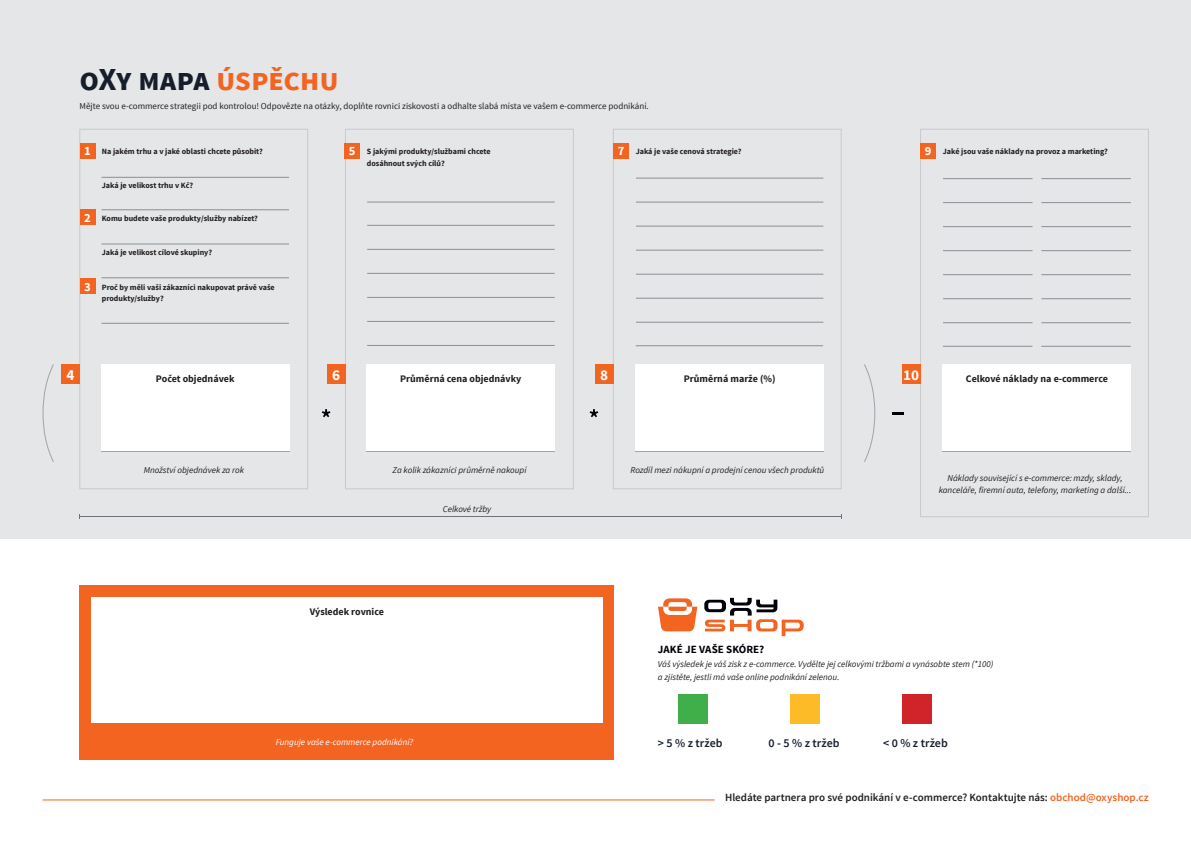
<style>
.page{position:relative;width:1191px;height:842px;background:#fff}
.page>*{position:absolute;margin:0;border:0;box-sizing:border-box;transform-origin:0 0}
.t1{font:700 32px "Source Sans Pro";color:#161e2c}
.t2{font:700 15.1px "Source Sans Pro";color:#fff}
.t3{font:700 12.6px "Source Sans Pro";color:#fff}
.t4{font:600 12px "Source Sans Pro";color:#161e2c}
.t5{font:600 11px "Source Sans Pro";color:#231f20}
.t6{font:700 11px "Source Sans Pro";letter-spacing:.005em;color:#000008}
.t7{font:700 10px "Source Sans Pro";color:#231f20}
.t8{font:italic 9px/13px "Source Sans Pro";color:#231f20}
.t9{font:9px "Source Sans Pro";color:#231f20}
.t10{font:italic 9px "Source Sans Pro";color:#fff}
.t11{font:700 8px/11px "Source Sans Pro";color:#231f20}
.s1{color:#f36421}
</style>
<div class="page">
<div style="left:0;top:0;width:1191px;height:539px;background:#e5e6e8"></div>
<div style="left:80px;top:129px;width:228px;height:360px;border:1px solid #cac9cb"></div>
<div style="left:345px;top:129px;width:228px;height:360px;border:1px solid #cac9cb"></div>
<div style="left:613px;top:129px;width:228px;height:360px;border:1px solid #cac9cb"></div>
<div style="left:101px;top:365px;width:188px;height:86px;background:#fff"></div>
<div style="left:367px;top:365px;width:188px;height:86px;background:#fff"></div>
<div style="left:635px;top:365px;width:188px;height:86px;background:#fff"></div>
<svg style="left:658px;top:598px;width:39px;height:33px"></svg>
<svg style="left:704px;top:598px;width:100px;height:38px"></svg>
<svg style="left:322px;top:409px;width:8px;height:8px"></svg>
<svg style="left:589px;top:409px;width:9px;height:8px"></svg>
<svg style="left:42px;top:364px;width:12px;height:98px"></svg>
<svg style="left:864px;top:364px;width:11px;height:98px"></svg>
<hr style="left:101px;top:451px;width:188px;height:1px;background:#9da5ab">
<hr style="left:367px;top:451px;width:188px;height:1px;background:#9da5ab">
<hr style="left:635px;top:451px;width:188px;height:1px;background:#9da5ab">
<hr style="left:79px;top:516px;width:762px;height:1px;background:#70717c">
<div style="left:80px;top:143px;width:15px;height:16px;background:#f36421"></div>
<div style="left:80px;top:278px;width:15px;height:16px;background:#f36421"></div>
<div style="left:344px;top:143px;width:16px;height:16px;background:#f36421"></div>
<div style="left:61px;top:364px;width:19px;height:19px;background:#f36421"></div>
<div style="left:327px;top:365px;width:18px;height:19px;background:#f36421"></div>
<div style="left:595px;top:365px;width:18px;height:19px;background:#f36421"></div>
<div style="left:80px;top:210px;width:15px;height:15px;background:#f36421"></div>
<hr style="left:43px;top:799px;width:671px;height:1px;background:#f36421">
<div style="left:902px;top:695px;width:29px;height:29px;background:#d1232a"></div>
<div style="left:790px;top:695px;width:29px;height:29px;background:#fdbb28"></div>
<div style="left:678px;top:695px;width:29px;height:29px;background:#40ae49"></div>
<div style="left:613px;top:143px;width:16px;height:16px;background:#f36421"></div>
<div style="left:920px;top:129px;width:228px;height:388px;border:1px solid #cac9cb"></div>
<div style="left:943px;top:365px;width:187px;height:86px;background:#fff"></div>
<hr style="left:943px;top:451px;width:187px;height:1px;background:#9da5ab">
<div style="left:902px;top:365px;width:18px;height:19px;background:#f36421"></div>
<div style="left:920px;top:143px;width:16px;height:16px;background:#f36421"></div>
<div style="left:80px;top:585px;width:534px;height:175px;background:#f36421"></div>
<div style="left:91px;top:598px;width:511px;height:125px;background:#fff"></div>
<svg style="left:892px;top:412px;width:11px;height:3px"></svg>
<hr style="left:101px;top:177px;width:188px;height:1px;background:#8c8e97">
<hr style="left:367px;top:249px;width:187px;height:1px;background:#8c8e97">
<hr style="left:367px;top:297px;width:187px;height:1px;background:#8c8e97">
<hr style="left:367px;top:225px;width:187px;height:1px;background:#8c8e97">
<hr style="left:367px;top:273px;width:187px;height:1px;background:#8c8e97">
<hr style="left:367px;top:321px;width:187px;height:1px;background:#8c8e97">
<hr style="left:367px;top:345px;width:187px;height:1px;background:#8c8e97">
<hr style="left:101px;top:210px;width:188px;height:1px;background:#8c8e97">
<hr style="left:101px;top:244px;width:188px;height:1px;background:#8c8e97">
<hr style="left:101px;top:278px;width:188px;height:1px;background:#8c8e97">
<hr style="left:367px;top:202px;width:187px;height:1px;background:#8c8e97">
<hr style="left:101px;top:323px;width:188px;height:1px;background:#8c8e97">
<hr style="left:636px;top:226px;width:187px;height:1px;background:#8c8e97">
<hr style="left:636px;top:274px;width:187px;height:1px;background:#8c8e97">
<hr style="left:636px;top:202px;width:187px;height:1px;background:#8c8e97">
<hr style="left:636px;top:250px;width:187px;height:1px;background:#8c8e97">
<hr style="left:636px;top:298px;width:187px;height:1px;background:#8c8e97">
<hr style="left:636px;top:322px;width:187px;height:1px;background:#8c8e97">
<hr style="left:636px;top:178px;width:187px;height:1px;background:#8c8e97">
<hr style="left:635px;top:345px;width:188px;height:1px;background:#8c8e97">
<hr style="left:943px;top:226px;width:89px;height:1px;background:#8c8e97">
<hr style="left:943px;top:274px;width:89px;height:1px;background:#8c8e97">
<hr style="left:943px;top:202px;width:89px;height:1px;background:#8c8e97">
<hr style="left:943px;top:250px;width:89px;height:1px;background:#8c8e97">
<hr style="left:943px;top:298px;width:89px;height:1px;background:#8c8e97">
<hr style="left:943px;top:322px;width:89px;height:1px;background:#8c8e97">
<hr style="left:943px;top:178px;width:89px;height:1px;background:#8c8e97">
<hr style="left:943px;top:346px;width:89px;height:1px;background:#8c8e97">
<hr style="left:1041px;top:226px;width:89px;height:1px;background:#8c8e97">
<hr style="left:1041px;top:274px;width:89px;height:1px;background:#8c8e97">
<hr style="left:1041px;top:202px;width:89px;height:1px;background:#8c8e97">
<hr style="left:1041px;top:250px;width:89px;height:1px;background:#8c8e97">
<hr style="left:1041px;top:298px;width:89px;height:1px;background:#8c8e97">
<hr style="left:1041px;top:322px;width:89px;height:1px;background:#8c8e97">
<hr style="left:1041px;top:178px;width:89px;height:1px;background:#8c8e97">
<hr style="left:1041px;top:346px;width:89px;height:1px;background:#8c8e97">
<p class="t1" style="left:80px;top:59px;width:261px">oXy mapa <span class="s1">úspěchu</span></p>
<p class="t9" style="left:80px;top:101px;width:571px">Mějte svou e-commerce strategii pod kontrolou! Odpovězte na otázky, doplňte rovnici ziskovosti a odhalte slabá místa ve vašem e-commerce podnikání.</p>
<p class="t3" style="left:84px;top:143px;width:8px">1</p>
<p class="t3" style="left:349px;top:143px;width:8px">5</p>
<p class="t3" style="left:617px;top:143px;width:8px">7</p>
<p class="t3" style="left:925px;top:143px;width:8px">9</p>
<p class="t11" style="left:102px;top:147px;width:162px">Na jakém trhu a v jaké oblasti chcete působit?</p>
<p class="t11" style="left:367px;top:146px;width:125px;line-height:12px">S jakými produkty/službami chcete dosáhnout svých cílů?</p>
<p class="t11" style="left:635px;top:147px;width:107px">Jaká je vaše cenová strategie?</p>
<p class="t3" style="left:84px;top:210px;width:8px">2</p>
<p class="t3" style="left:84px;top:278px;width:8px">3</p>
<p class="t11" style="left:102px;top:180px;width:93px">Jaká je velikost trhu v Kč?</p>
<p class="t11" style="left:102px;top:213px;width:157px">Komu budete vaše produkty/služby nabízet?</p>
<p class="t11" style="left:102px;top:247px;width:112px">Jaká je velikost cílové skupiny?</p>
<p class="t11" style="left:102px;top:282px;width:174px">Proč by měli vaši zákazníci nakupovat právě vaše produkty/služby?</p>
<p class="t11" style="left:943px;top:147px;width:166px">Jaké jsou vaše náklady na provoz a marketing?</p>
<p class="t2" style="left:67px;top:365px;width:9px">4</p>
<p class="t2" style="left:332px;top:365px;width:9px">6</p>
<p class="t2" style="left:600px;top:365px;width:9px">8</p>
<p class="t7" style="left:156px;top:372px;width:80px">Počet objednávek</p>
<p class="t7" style="left:400px;top:372px;width:123px">Průměrná cena objednávky</p>
<p class="t7" style="left:684px;top:372px;width:93px">Průměrná marže (%)</p>
<p class="t2" style="left:903px;top:365px;width:17px">10</p>
<p class="t7" style="left:966px;top:372px;width:144px">Celkové náklady na e-commerce</p>
<p class="t8" style="left:144px;top:464px;width:102px">Množství objednávek za rok</p>
<p class="t8" style="left:392px;top:464px;width:135px">Za kolik zákazníci průměrně nakoupí</p>
<p class="t8" style="left:630px;top:464px;width:195px">Rozdíl mezi nákupní a prodejní cenou všech produktů</p>
<p class="t8" style="left:443px;top:502px;width:50px">Celkové tržby</p>
<p class="t7" style="left:310px;top:605px;width:76px">Výsledek rovnice</p>
<p class="t6" style="left:658px;top:642px;width:108px">JAKÉ JE VAŠE SKÓRE?</p>
<p class="t8" style="left:938px;top:472px;width:194px;line-height:12px;text-align:center">Náklady související s e-commerce: mzdy, sklady, kanceláře, firemní auta, telefony, marketing a další...</p>
<p class="t10" style="left:276px;top:736px;width:139px">Funguje vaše e-commerce podnikání?</p>
<p class="t8" style="left:658px;top:657px;width:337px">Váš výsledek je váš zisk z e-commerce. Vydělte jej celkovými tržbami a vynásobte stem (*100) a zjistěte, jestli má vaše online podnikání zelenou.</p>
<p class="t4" style="left:658px;top:735px;width:66px">&gt; 5 % z tržeb</p>
<p class="t4" style="left:768px;top:735px;width:72px">0 - 5 % z tržeb</p>
<p class="t4" style="left:883px;top:735px;width:66px">&lt; 0 % z tržeb</p>
<p class="t5" style="left:725px;top:790px;width:425px">Hledáte partnera pro své podnikání v e-commerce? Kontaktujte nás: <span class="s1">obchod@oxyshop.cz</span></p>
</div>
